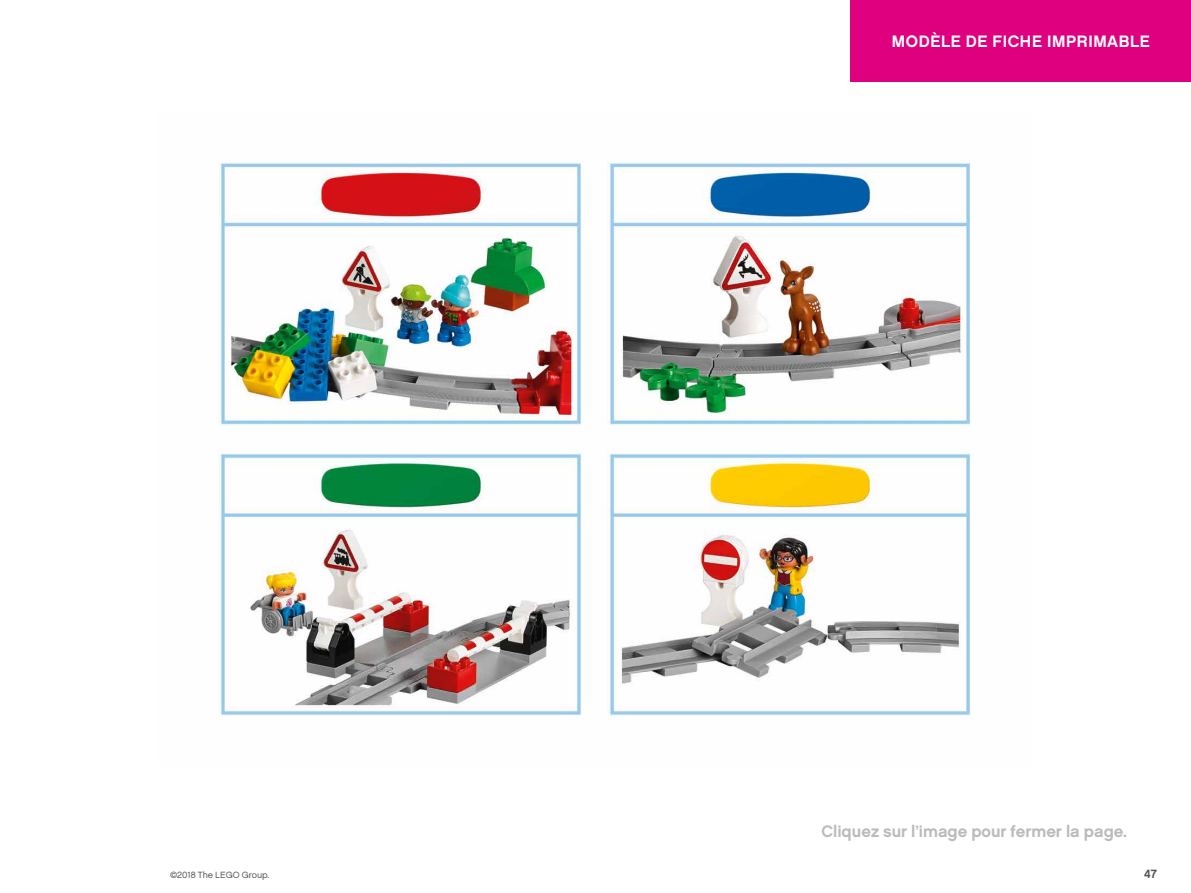
<style>
.page{position:relative;width:1191px;height:893px;background:#fff}
.page>*{position:absolute;margin:0;border:0;box-sizing:border-box;transform-origin:0 0}
.t1{font:700 16.5px "LEGO Chalet 60";color:#bbb}
.t2{font:700 16.5px "LEGO Chalet 60";letter-spacing:.04em;color:#fff}
.t3{font:700 12px "LEGO Chalet 60";color:#575756}
.t4{font:9px "LEGO Chalet 60";color:#575756}
</style>
<div class="page">
<div style="left:850px;top:0;width:341px;height:82px;background:#de007e"></div>
<img style="left:218px;top:163px;width:753px;height:553px">
<p class="t2" style="left:891px;top:30px;width:259px">MODÈLE DE FICHE IMPRIMABLE</p>
<p class="t1" style="left:821px;top:821px;width:307px">Cliquez sur l’image pour fermer la page.</p>
<p class="t4" style="left:170px;top:869px;width:101px">©2018 The LEGO Group.</p>
<p class="t3" style="left:1144px;top:866px;width:14px">47</p>
</div>
